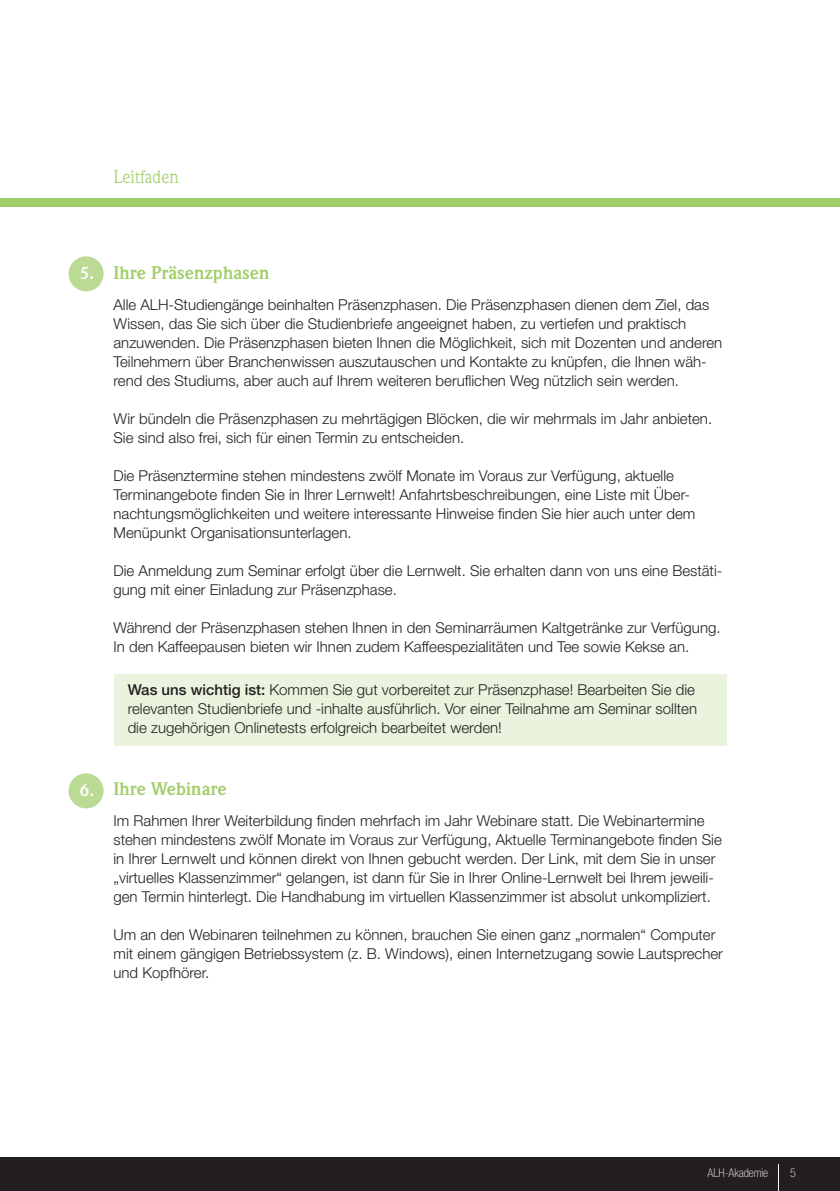
<style>
.page{position:relative;width:840px;height:1191px;background:#fff}
.page>*{position:absolute;margin:0;border:0;box-sizing:border-box;transform-origin:0 0}
.t1{font:700 18px "Weidemann Std";color:#9fce66}
.t2{font:18px "Weidemann Std";color:#9fce66}
.t3{font:700 17px "Weidemann Std";color:#fff}
.t4{font:300 15px/19px "Helvetica Neue LT Std";color:#231f20}
.t5{font:100 condensed 12px "Helvetica Neue LT Std";color:#fff}
.s1{font-size:17px;color:#fff}
.s2{font-weight:500}
</style>
<div class="page">
<div style="left:0;top:1157px;width:839px;height:34px;background:#231f20"></div>
<div style="left:0;top:198px;width:839px;height:9px;background:#9fce66"></div>
<div style="left:68px;top:256px;width:35px;height:35px;background:#bbda93;border-radius:50%"></div>
<div style="left:113px;top:674px;width:613px;height:71px;background:#e9f3dd"></div>
<div style="left:68px;top:773px;width:35px;height:35px;background:#bbda93;border-radius:50%"></div>
<p class="t2" style="left:113px;top:166px;width:67px">Leitfaden</p>
<p class="t1" style="left:80px;top:262px;width:191px"><span class="s1">5.</span> Ihre Präsenzphasen</p>
<p class="t4" style="left:113px;top:294px;width:610px">Alle ALH-Studiengänge beinhalten Präsenzphasen. Die Präsenzphasen dienen dem Ziel, das Wissen, das Sie sich über die Studienbriefe angeeignet haben, zu vertiefen und praktisch anzuwenden. Die Präsenzphasen bieten Ihnen die Möglichkeit, sich mit Dozenten und anderen Teilnehmern über Branchenwissen auszutauschen und Kontakte zu knüpfen, die Ihnen wäh&shy;rend des Studiums, aber auch auf Ihrem weiteren beruflichen Weg nützlich sein werden.</p>
<p class="t4" style="left:113px;top:408px;width:599px">Wir bündeln die Präsenzphasen zu mehrtägigen Blöcken, die wir mehrmals im Jahr anbieten.<br>Sie sind also frei, sich für einen Termin zu entscheiden.</p>
<p class="t4" style="left:113px;top:465px;width:583px">Die Präsenztermine stehen mindestens zwölf Monate im Voraus zur Verfügung, aktuelle Terminangebote finden Sie in Ihrer Lernwelt! Anfahrtsbeschreibungen, eine Liste mit Über&shy;nachtungsmöglichkeiten und weitere interessante Hinweise finden Sie hier auch unter dem Menüpunkt Organisationsunterlagen.</p>
<p class="t4" style="left:113px;top:560px;width:610px">Die Anmeldung zum Seminar erfolgt über die Lernwelt. Sie erhalten dann von uns eine Bestäti&shy;gung mit einer Einladung zur Präsenzphase.</p>
<p class="t4" style="left:113px;top:617px;width:608px">Während der Präsenzphasen stehen Ihnen in den Seminarräumen Kaltgetränke zur Verfügung.<br>In den Kaffeepausen bieten wir Ihnen zudem Kaffeespezialitäten und Tee sowie Kekse an.</p>
<p class="t4" style="left:128px;top:680px;width:570px"><span class="s2">Was uns wichtig ist:</span> Kommen Sie gut vorbereitet zur Präsenzphase! Bearbeiten Sie die relevanten Studienbriefe und -inhalte ausführlich. Vor einer Teilnahme am Seminar sollten die zugehörigen Onlinetests erfolgreich bearbeitet werden!</p>
<p class="t3" style="left:80px;top:780px;width:16px">6.</p>
<p class="t1" style="left:113px;top:778px;width:115px">Ihre Webinare</p>
<p class="t4" style="left:113px;top:810px;width:609px">Im Rahmen Ihrer Weiterbildung finden mehrfach im Jahr Webinare statt. Die Webinartermine stehen mindestens zwölf Monate im Voraus zur Verfügung, Aktuelle Terminangebote finden Sie in Ihrer Lernwelt und können direkt von Ihnen gebucht werden. Der Link, mit dem Sie in unser „virtuelles Klassenzimmer“ gelangen, ist dann für Sie in Ihrer Online-Lernwelt bei Ihrem jeweili&shy;gen Termin hinterlegt. Die Handhabung im virtuellen Klassenzimmer ist absolut unkompliziert.</p>
<p class="t4" style="left:113px;top:924px;width:610px">Um an den Webinaren teilnehmen zu können, brauchen Sie einen ganz „normalen“ Computer mit einem gängigen Betriebssystem (z. B. Windows), einen Internetzugang sowie Lautsprecher und Kopfhörer.</p>
<p class="t5" style="left:707px;top:1166px;width:62px">ALH-Akademie</p>
<p class="t5" style="left:789px;top:1166px;width:7px">5</p>
</div>
